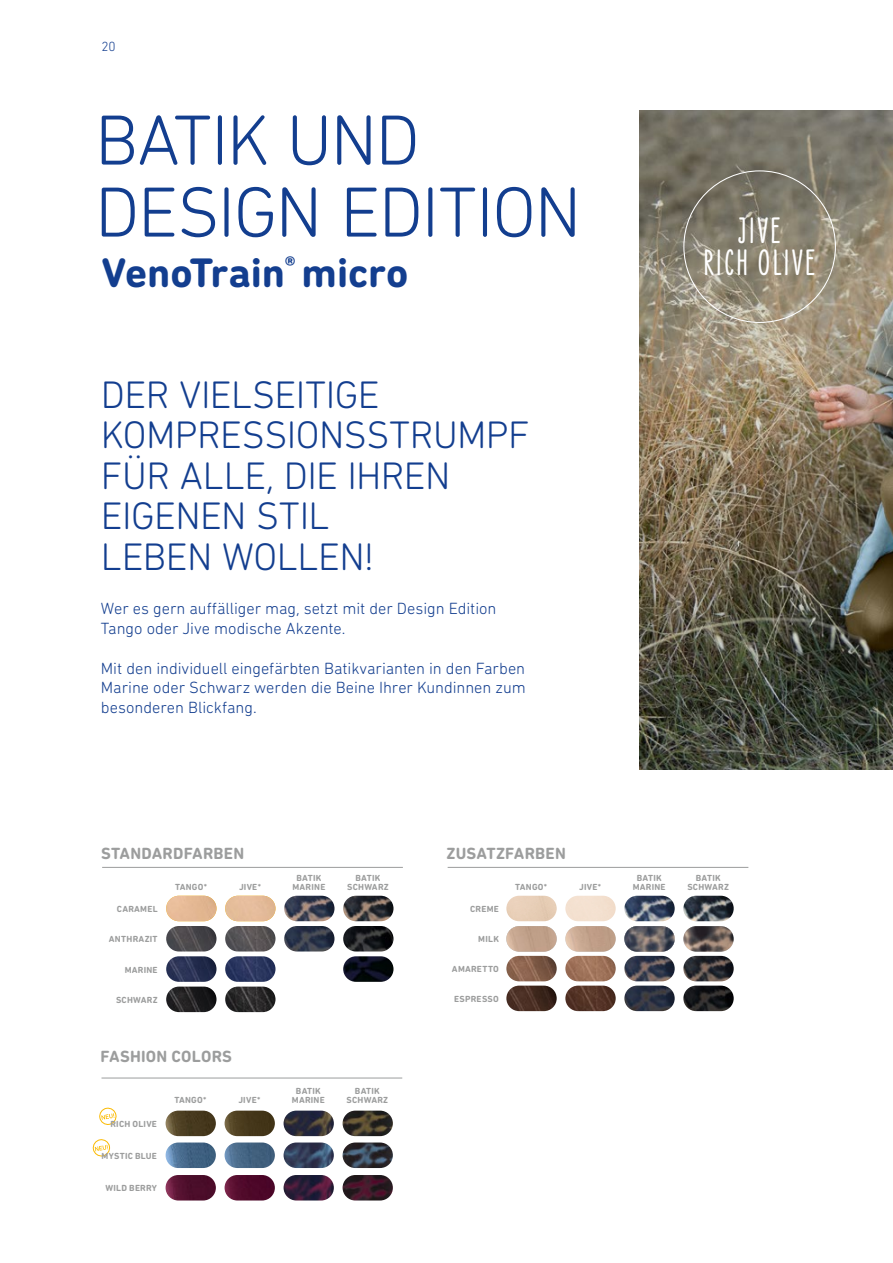
<style>
.page{position:relative;width:893px;height:1263px;background:#fff}
.page>*{position:absolute;margin:0;border:0;box-sizing:border-box;transform-origin:0 0}
.t1{font:300 72px/72px "DIN Next Rounded LT Pro";letter-spacing:-.02em;color:#133e8f}
.t2{font:700 42px "DIN Next Rounded LT Pro";color:#133e8f}
.t3{font:300 39px/40.5px "DIN Next Rounded LT Pro";letter-spacing:-.01em;color:#133e8f}
.t4{font:900 37.5px/31.5px "Liebe Erika";letter-spacing:.075em;color:#fff;text-align:center}
.t5{font:300 16.5px/19.8px "DIN Next Rounded LT Pro";letter-spacing:-.005em;color:#133e8f}
.t6{font:700 16.5px "DIN Next Rounded LT Pro";letter-spacing:.01em;color:#9c9d9d}
.t7{font:300 13.5px "DIN Next Rounded LT Pro";color:#133e8f}
.t8{font:700 9px/9px "DIN Next Rounded LT Pro";letter-spacing:.025em;color:#9c9d9d;text-align:center}
</style>
<div class="page">
<img style="left:640px;top:111px;width:253px;height:659px">
<img style="left:166px;top:956px;width:50px;height:26px;border-radius:13px">
<img style="left:225px;top:956px;width:50px;height:26px;border-radius:13px">
<img style="left:343px;top:956px;width:50px;height:26px;border-radius:13px">
<img style="left:284px;top:926px;width:50px;height:25px;border-radius:13px">
<img style="left:343px;top:926px;width:50px;height:25px;border-radius:13px">
<img style="left:166px;top:926px;width:50px;height:25px;border-radius:13px">
<img style="left:225px;top:926px;width:50px;height:25px;border-radius:13px">
<img style="left:284px;top:896px;width:50px;height:25px;border-radius:13px">
<img style="left:343px;top:896px;width:50px;height:25px;border-radius:13px">
<img style="left:166px;top:986px;width:50px;height:26px;border-radius:13px">
<img style="left:225px;top:986px;width:50px;height:26px;border-radius:13px">
<img style="left:166px;top:896px;width:50px;height:25px;border-radius:13px">
<img style="left:225px;top:896px;width:50px;height:25px;border-radius:13px">
<img style="left:166px;top:1110px;width:50px;height:26px;border-radius:13px">
<img style="left:225px;top:1110px;width:50px;height:26px;border-radius:13px">
<img style="left:284px;top:1110px;width:50px;height:26px;border-radius:13px">
<img style="left:166px;top:1142px;width:50px;height:26px;border-radius:13px">
<img style="left:225px;top:1142px;width:50px;height:26px;border-radius:13px">
<img style="left:284px;top:1142px;width:50px;height:26px;border-radius:13px">
<img style="left:343px;top:1142px;width:50px;height:26px;border-radius:13px">
<img style="left:166px;top:1175px;width:50px;height:25px;border-radius:13px">
<img style="left:225px;top:1175px;width:50px;height:25px;border-radius:13px">
<img style="left:284px;top:1175px;width:50px;height:25px;border-radius:13px">
<img style="left:343px;top:1175px;width:50px;height:25px;border-radius:13px">
<img style="left:343px;top:1110px;width:50px;height:26px;border-radius:13px">
<img style="left:624px;top:896px;width:51px;height:25px;border-radius:13px">
<img style="left:683px;top:896px;width:51px;height:25px;border-radius:13px">
<img style="left:506px;top:896px;width:51px;height:25px;border-radius:13px">
<img style="left:565px;top:896px;width:51px;height:25px;border-radius:13px">
<img style="left:624px;top:956px;width:51px;height:25px;border-radius:13px">
<img style="left:683px;top:956px;width:51px;height:25px;border-radius:13px">
<img style="left:506px;top:956px;width:51px;height:25px;border-radius:13px">
<img style="left:565px;top:956px;width:51px;height:25px;border-radius:13px">
<img style="left:624px;top:986px;width:51px;height:25px;border-radius:13px">
<img style="left:683px;top:986px;width:51px;height:25px;border-radius:13px">
<img style="left:506px;top:986px;width:51px;height:25px;border-radius:13px">
<img style="left:565px;top:986px;width:51px;height:25px;border-radius:13px">
<img style="left:506px;top:926px;width:51px;height:26px;border-radius:13px">
<img style="left:565px;top:926px;width:51px;height:26px;border-radius:13px">
<img style="left:624px;top:926px;width:51px;height:26px;border-radius:13px">
<img style="left:683px;top:926px;width:51px;height:26px;border-radius:13px">
<hr style="left:102px;top:867px;width:301px;height:1px;background:#9c9d9d">
<hr style="left:448px;top:867px;width:300px;height:1px;background:#9c9d9d">
<svg style="left:93px;top:1139px;width:17px;height:18px"></svg>
<svg style="left:99px;top:1107px;width:18px;height:18px"></svg>
<hr style="left:101px;top:1078px;width:301px;height:1px;background:#9c9d9d">
<p class="t7" style="left:101px;top:39px;width:16px">20</p>
<h1 class="t1" style="left:95px;top:103px;width:488px">BATIK UND<br>DESIGN EDITION</h1>
<h2 class="t2" style="left:101px;top:248px;width:309px">VenoTrain<sup>®</sup> micro</h2>
<h3 class="t3" style="left:101px;top:374px;width:430px">DER VIELSEITIGE<br>KOMPRESSIONSSTRUMPF<br>FÜR ALLE, DIE IHREN<br>EIGENEN STIL<br>LEBEN WOLLEN!</h3>
<p class="t5" style="left:101px;top:598px;width:397px">Wer es gern auffälliger mag, setzt mit der Design Edition<br>Tango oder Jive modische Akzente.</p>
<p class="t5" style="left:101px;top:658px;width:426px;text-align:justify">Mit den individuell eingefärbten Batikvarianten in den Farben Marine oder Schwarz werden die Beine Ihrer Kundinnen zum besonderen Blickfang.</p>
<h3 class="t4" style="left:703px;top:216px;width:113px">JIVE<br>RICH OLIVE</h3>
<p class="t6" style="left:101px;top:843px;width:145px">STANDARDFARBEN</p>
<p class="t8" style="left:175px;top:883px;width:33px">TANGO*</p>
<p class="t8" style="left:239px;top:883px;width:23px">JIVE*</p>
<p class="t8" style="left:293px;top:874px;width:34px">BATIK<br>MARINE</p>
<p class="t8" style="left:347px;top:874px;width:43px">BATIK<br>SCHWARZ</p>
<p class="t8" style="left:117px;top:904px;width:42px">CARAMEL</p>
<p class="t8" style="left:109px;top:935px;width:50px">ANTHRAZIT</p>
<p class="t8" style="left:125px;top:965px;width:34px">MARINE</p>
<p class="t8" style="left:116px;top:995px;width:43px">SCHWARZ</p>
<p class="t6" style="left:100px;top:1046px;width:133px">FASHION COLORS</p>
<p class="t8" style="left:174px;top:1096px;width:33px">TANGO*</p>
<p class="t8" style="left:238px;top:1096px;width:23px">JIVE*</p>
<p class="t8" style="left:292px;top:1087px;width:34px">BATIK<br>MARINE</p>
<p class="t8" style="left:347px;top:1087px;width:43px">BATIK<br>SCHWARZ</p>
<p class="t8" style="left:110px;top:1119px;width:48px">RICH OLIVE</p>
<p class="t8" style="left:102px;top:1151px;width:57px">MYSTIC BLUE</p>
<p class="t8" style="left:105px;top:1184px;width:53px">WILD BERRY</p>
<p class="t6" style="left:447px;top:843px;width:121px">ZUSATZFARBEN</p>
<p class="t8" style="left:515px;top:883px;width:33px">TANGO*</p>
<p class="t8" style="left:579px;top:883px;width:23px">JIVE*</p>
<p class="t8" style="left:633px;top:874px;width:34px">BATIK<br>MARINE</p>
<p class="t8" style="left:687px;top:874px;width:43px">BATIK<br>SCHWARZ</p>
<p class="t8" style="left:470px;top:904px;width:30px">CREME</p>
<p class="t8" style="left:478px;top:935px;width:22px">MILK</p>
<p class="t8" style="left:452px;top:964px;width:48px">AMARETTO</p>
<p class="t8" style="left:454px;top:994px;width:46px">ESPRESSO</p>
</div>
